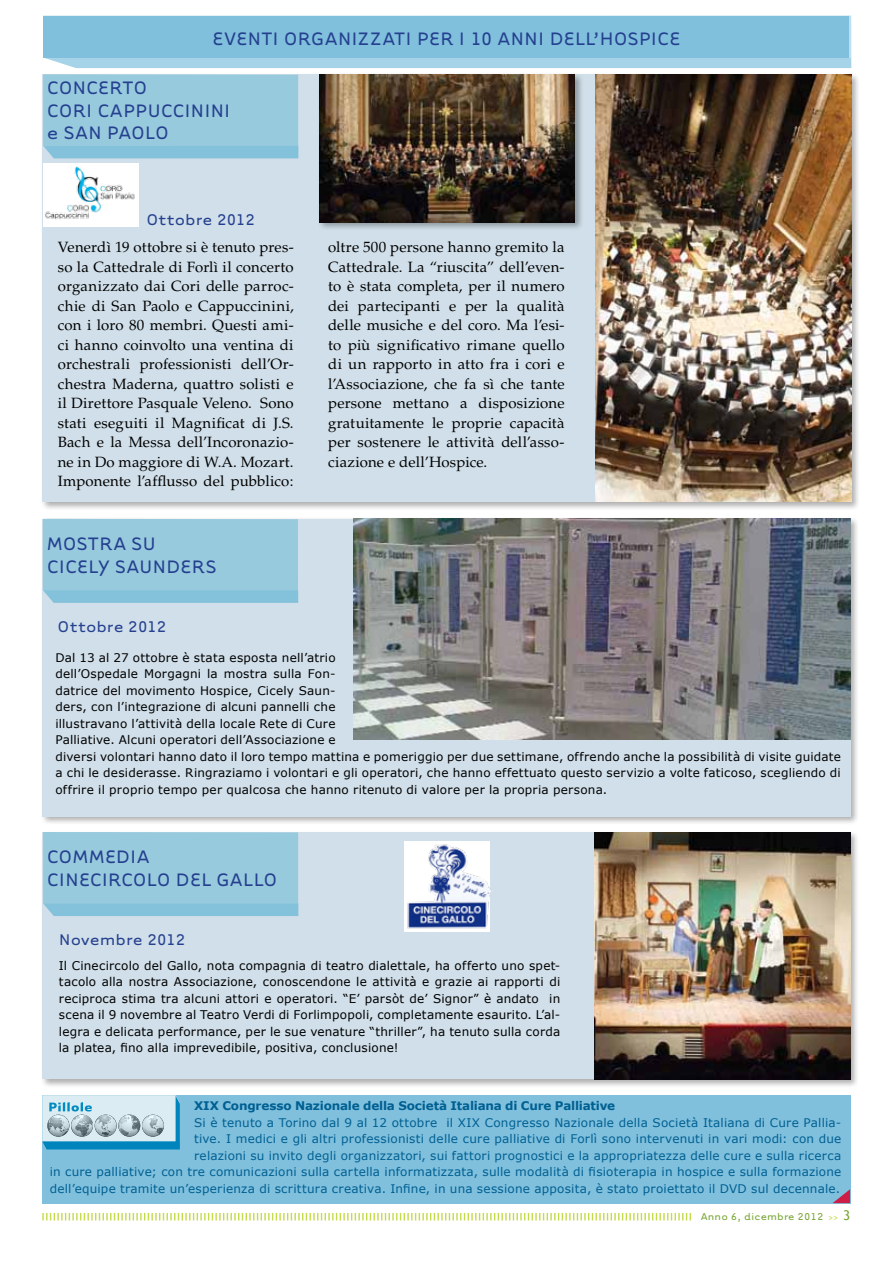
<style>
.page{position:relative;width:893px;height:1263px;background:#fff}
.page>*{position:absolute;margin:0;border:0;box-sizing:border-box;transform-origin:0 0}
.t1{font:20.85px/22.5px "Tarzana Wide";color:#25408f}
.t2{font:17.85px "Tarzana Wide";color:#25408f}
.t3{font:14.85px/19.5px "Palatino";letter-spacing:.01em;color:#000;text-align:justify}
.t4{font:12px/16.5px "Verdana";letter-spacing:.015em;color:#000;text-align:justify}
.t5{font:11.85px/16.5px "Verdana";letter-spacing:.02em;color:#000}
.t6{font:11.85px/16.5px "Verdana";letter-spacing:.02em;color:#006092;text-align:right}
.t7{font:700 11.85px "Verdana";letter-spacing:-.015em;color:#006092}
.t8{font:11.4px "Tarzana Wide";letter-spacing:.01em;color:#76a532}
.s1{font-size:9px;color:#c5da4c}
.s2{font-family:"Trebuchet MS";font-size:13.5px}
</style>
<div class="page">
<div style="left:42px;top:1095px;width:808px;height:108px;background:#80c0dd"></div>
<svg style="left:833px;top:1189px;width:17px;height:14px"></svg>
<svg style="left:42px;top:1095px;width:138px;height:54px"></svg>
<div style="left:41px;top:72px;width:819px;height:439px;background:#000;opacity:.32"></div>
<div style="left:43px;top:74px;width:808px;height:428px;background:#d0dfe9"></div>
<div style="left:40px;top:517px;width:820px;height:308px;background:#000;opacity:.32"></div>
<div style="left:43px;top:519px;width:808px;height:297px;background:#d0dfe9"></div>
<div style="left:40px;top:830px;width:819px;height:258px;background:#000;opacity:.32"></div>
<div style="left:43px;top:832px;width:807px;height:247px;background:#d0dfe9"></div>
<svg style="left:43px;top:74px;width:256px;height:84px"></svg>
<svg style="left:43px;top:519px;width:255px;height:84px"></svg>
<svg style="left:43px;top:832px;width:256px;height:84px"></svg>
<img style="left:43px;top:163px;width:95px;height:64px">
<div style="left:317px;top:72px;width:267px;height:159px;background:#000;opacity:.32"></div>
<img style="left:319px;top:74px;width:256px;height:148px">
<img style="left:596px;top:75px;width:255px;height:427px">
<img style="left:354px;top:519px;width:496px;height:221px">
<img style="left:404px;top:841px;width:87px;height:90px">
<img style="left:595px;top:832px;width:255px;height:247px">
<svg style="left:42px;top:1213px;width:649px;height:7px"></svg>
<svg style="left:43px;top:16px;width:808px;height:52px"></svg>
<div style="left:43px;top:16px;width:806px;height:41px;background:#80c0dd"></div>
<h1 class="t1" style="left:212px;top:26px;width:24px">EVENTI</h1>
<h1 class="t1" style="left:284px;top:26px;width:53px">ORGANIZZATI</h1>
<h1 class="t1" style="left:417px;top:26px;width:13px">PER</h1>
<h1 class="t1" style="left:458px;top:26px;width:52px">I 10 ANNI</h1>
<h1 class="t1" style="left:549px;top:26px;width:12px">DELL</h1>
<h1 class="t1" style="left:593px;top:26px;width:33px">’HOSPICE</h1>
<h1 class="t1" style="left:47px;top:76px;width:102px">CONCERTO<br>CORI</h1>
<h1 class="t1" style="left:97px;top:98px;width:12px">CAPPUCCININI</h1>
<h1 class="t1" style="left:47px;top:121px;width:30px">ESAN</h1>
<h1 class="t1" style="left:107px;top:121px;width:13px">PAOLO</h1>
<p class="t2" style="left:146px;top:209px;width:110px">OTTOBRE 2012</p>
<p class="t3" style="left:58px;top:238px;width:237px">Venerdì 19 ottobre si è tenuto pres&shy;so la Cattedrale di Forlì il concerto organizzato dai Cori delle parroc&shy;chie di San Paolo e Cappuccinini, con i loro 80 membri. Questi ami&shy;ci hanno coinvolto una ventina di orchestrali professionisti dell’Or&shy;chestra Maderna, quattro solisti e il Direttore Pasquale Veleno. Sono stati eseguiti il Magnificat di J.S.<br>Bach e la Messa dell’Incoronazio&shy;ne in Do maggiore di W.A. Mozart.<br>Imponente l’afflusso del pubblico:</p>
<h1 class="t1" style="left:47px;top:531px;width:14px">MOSTRA</h1>
<h1 class="t1" style="left:131px;top:531px;width:12px">SU</h1>
<h1 class="t1" style="left:47px;top:554px;width:22px">CICEL</h1>
<h1 class="t1" style="left:98px;top:554px;width:30px">Y SAUNDERS</h1>
<p class="t2" style="left:58px;top:615px;width:110px">OTTOBRE 2012</p>
<p class="t3" style="left:328px;top:238px;width:238px">oltre 500 persone hanno gremito la Cattedrale. La “riuscita” dell’even&shy;to è stata completa, per il numero dei partecipanti e per la qualità delle musiche e del coro. Ma l’esi&shy;to più significativo rimane quello di un rapporto in atto fra i cori e l’Associazione, che fa sì che tante persone mettano a disposizione gratuitamente le proprie capacità per sostenere le attività dell’asso&shy;ciazione e dell’Hospice.</p>
<p class="t5" style="left:55px;top:649px;width:787px">Dal 13 al 27 ottobre è stata esposta nell’atrio<br>dell’Ospedale Morgagni la mostra sulla Fon-<br>datrice del movimento Hospice, Cicely Saun-<br>ders, con l’integrazione di alcuni pannelli che<br>illustravano l’attività della locale Rete di Cure<br>Palliative. Alcuni operatori dell’Associazione e<br>diversi volontari hanno dato il loro tempo mattina e pomeriggio per due settimane, offrendo anche la possibilità di visite guidate a chi le desiderasse. Ringraziamo i volontari e gli operatori, che hanno effettuato questo servizio a volte faticoso, scegliendo di offrire il proprio tempo per qualcosa che hanno ritenuto di valore per la propria persona.</p>
<h1 class="t1" style="left:47px;top:845px;width:14px">COMMEDIA<br>CINECIRCOLO</h1>
<h1 class="t1" style="left:176px;top:867px;width:13px">DEL</h1>
<h1 class="t1" style="left:216px;top:867px;width:27px">GALLO</h1>
<p class="t2" style="left:59px;top:928px;width:128px">NOVEMBRE 2012</p>
<p class="t4" style="left:59px;top:957px;width:503px">Il Cinecircolo del Gallo, nota compagnia di teatro dialettale, ha offerto uno spet&shy;tacolo alla nostra Associazione, conoscendone le attività e grazie ai rapporti di reciproca stima tra alcuni attori e operatori. “E’ parsòt de’ Signor” è andato in scena il 9 novembre al Teatro Verdi di Forlimpopoli, completamente esaurito. L’al&shy;legra e delicata performance, per le sue venature “thriller”, ha tenuto sulla corda la platea, fino alla imprevedibile, positiva, conclusione!</p>
<p class="t7" style="left:194px;top:1098px;width:423px">XIX Congresso Nazionale della Società Italiana di Cure Palliative</p>
<p class="t6" style="left:50px;top:1114px;width:793px">Si è tenuto a Torino dal 9 al 12 ottobre il XIX Congresso Nazionale della Società Italiana di Cure Pallia-<br>tive. I medici e gli altri professionisti delle cure palliative di Forlì sono intervenuti in vari modi: con due<br>relazioni su invito degli organizzatori, sui fattori prognostici e la appropriatezza delle cure e sulla ricerca<br>in cure palliative; con tre comunicazioni sulla cartella informatizzata, sulle modalità di fisioterapia in hospice e sulla formazione dell’equipe tramite un’esperienza di scrittura creativa. Infine, in una sessione apposita, è stato proiettato il DVD sul decennale.</p>
<p class="t8" style="left:701px;top:1210px;width:151px">ANNO 6, DICEMBRE 2012 <span class="s1">&gt;&gt;</span> <span class="s2">3</span></p>
</div>
